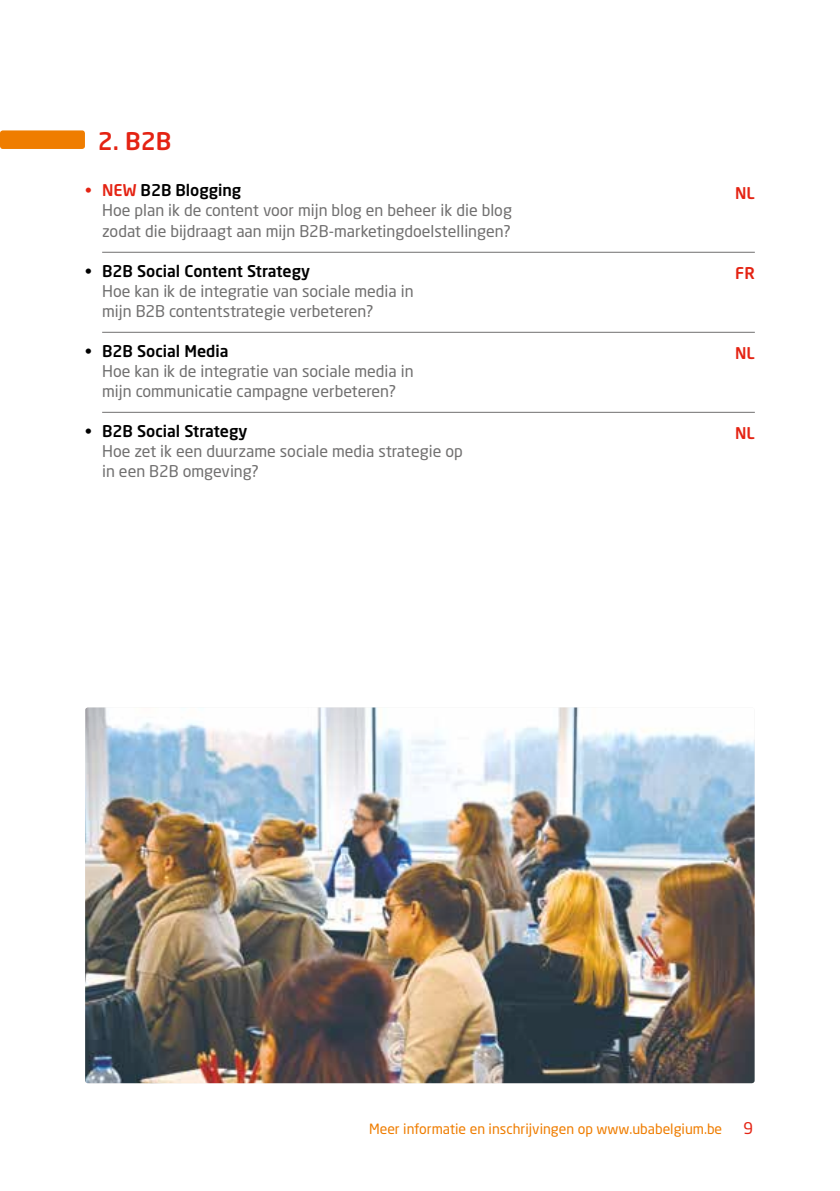
<style>
.page{position:relative;width:840px;height:1191px;background:#fff}
.page>*{position:absolute;margin:0;border:0;box-sizing:border-box;transform-origin:0 0}
.t1{font:500 24px "Neo Sans W1 G";color:#e42313}
.t2{font:16px/20px "Neo Sans";color:#706f6f}
.t3{font:500 16px "Neo Sans W1 G";color:#000}
.t4{font:500 16px "Neo Sans W1 G";color:#e42313}
.t5{font:16px "Neo Sans";color:#e42313}
.t6{font:14px "Neo Sans";color:#ef7d00}
.s1{font-family:"Neo Sans";font-weight:400;color:#e42313}
.s2{color:#e42313}
</style>
<div class="page">
<hr style="left:102px;top:252px;width:652px;height:1px;background:#706f6f">
<hr style="left:102px;top:332px;width:652px;height:1px;background:#706f6f">
<hr style="left:102px;top:412px;width:652px;height:1px;background:#706f6f">
<div style="left:0;top:130px;width:85px;height:19px;background:#ef7d00;border-radius:3px"></div>
<img style="left:85px;top:707px;width:669px;height:376px">
<h1 class="t1" style="left:98px;top:126px;width:75px">2. B2B</h1>
<p class="t3" style="left:85px;top:180px;width:158px"><span class="s1">•</span> <span class="s2">NEW</span> B2B Blogging</p>
<p class="t2" style="left:102px;top:200px;width:411px">Hoe plan ik de content voor mijn blog en beheer ik die blog zodat die bijdraagt aan mijn B2B-marketingdoelstellingen?</p>
<p class="t3" style="left:85px;top:260px;width:226px">• B2B Social Content Strategy</p>
<p class="t2" style="left:102px;top:280px;width:313px">Hoe kan ik de integratie van sociale media in mijn B2B contentstrategie verbeteren?</p>
<p class="t3" style="left:85px;top:340px;width:145px">• B2B Social Media</p>
<p class="t2" style="left:102px;top:360px;width:313px">Hoe kan ik de integratie van sociale media in mijn communicatie campagne verbeteren?</p>
<p class="t3" style="left:85px;top:420px;width:164px">• B2B Social Strategy</p>
<p class="t2" style="left:102px;top:440px;width:362px">Hoe zet ik een duurzame sociale media strategie op in een B2B omgeving?</p>
<p class="t4" style="left:734px;top:183px;width:21px">NL</p>
<p class="t4" style="left:734px;top:263px;width:21px">FR</p>
<p class="t4" style="left:734px;top:343px;width:21px">NL</p>
<p class="t4" style="left:734px;top:423px;width:21px">NL</p>
<p class="t6" style="left:369px;top:1120px;width:354px">Meer informatie en inschrijvingen op www.ubabelgium.be</p>
<p class="t5" style="left:743px;top:1118px;width:11px">9</p>
</div>
